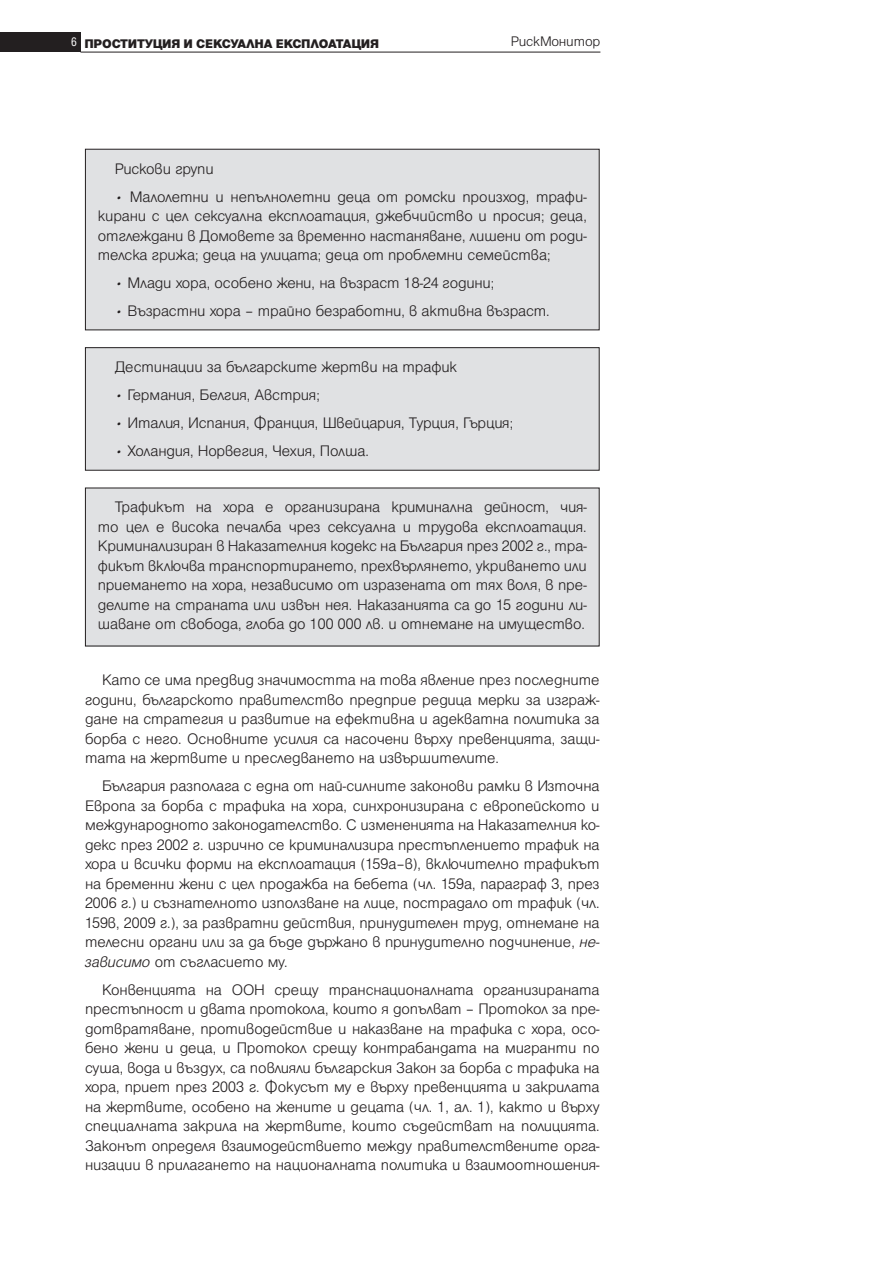
<style>
.page{position:relative;width:893px;height:1263px;background:#fff}
.page>*{position:absolute;margin:0;border:0;box-sizing:border-box;transform-origin:0 0}
.t1{font:300 16.5px/19.5px "Helen Bg";letter-spacing:-.005em;color:#231f20;text-align:justify}
.t2{font:300 15px "Helen Bg";letter-spacing:-.01em;color:#231f20}
.t3{font:900 13.5px "Helen Bg";letter-spacing:-.01em;color:#231f20}
.s1{font-weight:700;font-style:italic}
.s2{font-style:italic}
</style>
<div class="page">
<hr style="left:81px;top:52px;width:519px;height:1px;background:#231f20">
<div style="left:0;top:32px;width:81px;height:20px;background:#231f20"></div>
<div style="left:85px;top:488px;width:514px;height:158px;background:#e0e1e3"></div>
<div style="left:85px;top:348px;width:514px;height:122px;background:#e0e1e3"></div>
<div style="left:85px;top:347px;width:515px;height:124px;border:1px solid #231f20"></div>
<div style="left:85px;top:149px;width:514px;height:181px;background:#e0e1e3"></div>
<div style="left:85px;top:149px;width:515px;height:181px;border:1px solid #231f20"></div>
<p class="t3" style="left:71px;top:36px;width:309px"><sup>6</sup> ПРОСТИТУЦИЯ И СЕКСУАЛНА ЕКСПЛОАТАЦИЯ</p>
<p class="t2" style="left:511px;top:33px;width:91px">РискМонитор</p>
<p class="t1" style="left:115px;top:158px;width:100px">Рискови групи</p>
<p class="t1" style="left:98px;top:186px;width:490px;text-indent:17px"><span class="s1">•</span> Малолетни и непълнолетни деца от ромски произход, трафи&shy;кирани с цел сексуална експлоатация, джебчийство и просия; деца, отглеждани в Домовете за временно настаняване, лишени от роди&shy;телска грижа; деца на улицата; деца от проблемни семейства;</p>
<p class="t1" style="left:115px;top:273px;width:381px"><span class="s1">•</span> Млади хора, особено жени, на възраст 18-24 години;</p>
<p class="t1" style="left:115px;top:301px;width:436px"><span class="s1">•</span> Възрастни хора – трайно безработни, в активна възраст.</p>
<p class="t1" style="left:115px;top:357px;width:344px">Дестинации за българските жертви на трафик</p>
<p class="t1" style="left:115px;top:385px;width:206px"><span class="s1">•</span> Германия, Белгия, Австрия;</p>
<p class="t1" style="left:115px;top:413px;width:400px"><span class="s1">•</span> Италия, Испания, Франция, Швейцария, Турция, Гърция;</p>
<p class="t1" style="left:115px;top:441px;width:256px"><span class="s1">•</span> Холандия, Норвегия, Чехия, Полша.</p>
<p class="t1" style="left:98px;top:497px;width:491px;text-indent:17px">Трафикът на хора е организирана криминална дейност, чия&shy;то цел е висока печалба чрез сексуална и трудова експлоатация.<br>Криминализиран в Наказателния кодекс на България през 2002 г., тра&shy;фикът включва транспортирането, прехвърлянето, укриването или приемането на хора, независимо от изразената от тях воля, в пре&shy;делите на страната или извън нея. Наказанията са до 15 години ли&shy;шаване от свобода, глоба до 100 000 лв. и отнемане на имущество.</p>
<p class="t1" style="left:85px;top:670px;width:516px;text-indent:17px">Като се има предвид значимостта на това явление през последните години, българското правителство предприе редица мерки за изграж&shy;дане на стратегия и развитие на ефективна и адекватна политика за борба с него. Основните усилия са насочени върху превенцията, защи&shy;тата на жертвите и преследването на извършителите.</p>
<p class="t1" style="left:85px;top:776px;width:516px;text-indent:17px">България разполага с една от най-силните законови рамки в Източна Европа за борба с трафика на хора, синхронизирана с европейското и международното законодателство. С измененията на Наказателния ко&shy;декс през 2002 г. изрично се криминализира престъплението трафик на хора и всички форми на експлоатация (159а–в), включително трафикът на бременни жени с цел продажба на бебета (чл. 159а, параграф 3, през 2006 г.) и съзнателното използване на лице, пострадало от трафик (чл.<br>159в, 2009 г.), за развратни действия, принудителен труд, отнемане на телесни органи или за да бъде държано в принудително подчинение, <span class="s2">не&shy;зависимо</span> от съгласието му.</p>
<p class="t1" style="left:85px;top:979px;width:516px;text-indent:17px">Конвенцията на ООН срещу транснационалната организираната престъпност и двата протокола, които я допълват – Протокол за пре&shy;дотвратяване, противодействие и наказване на трафика с хора, осо&shy;бено жени и деца, и Протокол срещу контрабандата на мигранти по суша, вода и въздух, са повлияли българския Закон за борба с трафика на хора, приет през 2003 г. Фокусът му е върху превенцията и закрилата на жертвите, особено на жените и децата (чл. 1, ал. 1), както и върху специалната закрила на жертвите, които съдействат на полицията.<br>Законът определя взаимодействието между правителствените орга&shy;низации в прилагането на националната политика и взаимоотношения-</p>
</div>
